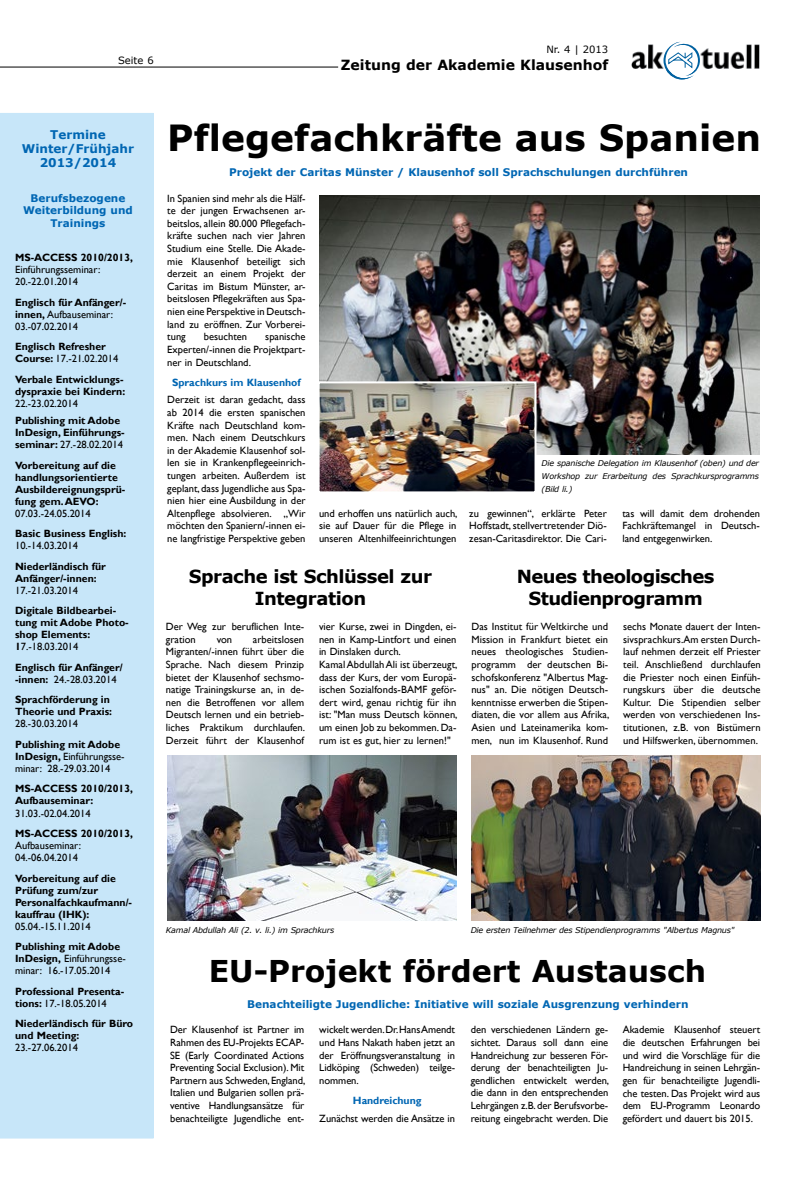
<style>
.page{position:relative;width:794px;height:1191px;background:#fff}
.page>*{position:absolute;margin:0;border:0;box-sizing:border-box;transform-origin:0 0}
.t1{font:700 36px "Verdana";color:#000}
.t2{font:700 30px "Verdana";color:#000}
.t3{font:700 18px/21.6px "Verdana";letter-spacing:-.035em;color:#000;text-align:center}
.t4{font:700 14px "Verdana";color:#000}
.t5{font:700 12px/14.4px "Verdana";color:#0066b3;text-align:center}
.t6{font:10.5px/12.6px "Gill Sans";color:#000;text-align:justify}
.t7{font:700 10.5px/12px "Gill Sans";color:#000}
.t8{font:700 10.5px/12.6px "Verdana";color:#0066b3;text-align:center}
.t9{font:700 10.5px "Gill Sans";color:#0066b3}
.t10{font:10px "Verdana";color:#000}
.t11{font:italic 8px/12.6px "Verdana";letter-spacing:-.025em;color:#000;text-align:justify}
.s1{font-weight:700}
.s2{font-weight:400}
</style>
<div class="page">
<img style="left:632px;top:44px;width:127px;height:25px">
<hr style="left:0;top:67px;width:338px;height:1px;background:#000">
<div style="left:0;top:113px;width:154px;height:1025px;background:#c7e6f9"></div>
<svg style="left:663px;top:42px;width:37px;height:37px"></svg>
<img style="left:319px;top:196px;width:441px;height:258px">
<img style="left:320px;top:384px;width:213px;height:106px">
<div style="left:317px;top:381px;width:219px;height:112px;border:2px solid #fff"></div>
<img style="left:471px;top:755px;width:289px;height:165px">
<img style="left:167px;top:755px;width:289px;height:165px">
<p class="t10" style="left:118px;top:54px;width:37px">Seite 6</p>
<p class="t10" style="left:546px;top:42px;width:63px">Nr. 4 | 2013</p>
<h3 class="t4" style="left:341px;top:55px;width:269px">Zeitung der Akademie Klausenhof</h3>
<p class="t5" style="left:22px;top:127px;width:114px">Termine<br>Winter/Frühjahr<br>2013/2014</p>
<p class="t8" style="left:23px;top:191px;width:111px">Berufsbezogene<br>Weiterbildung und<br>Trainings</p>
<p class="t7" style="left:15px;top:252px;width:119px">MS-ACCESS 2010/2013,</p>
<p class="t6" style="left:15px;top:264px;width:87px;line-height:12px">Einführungsseminar:<br>20.-22.01.2014</p>
<p class="t6" style="left:15px;top:296px;width:113px;line-height:12px;text-align:left"><span class="s1">Englisch für Anfänger/- innen,</span> Aufbauseminar:<br>03.-07.02.2014</p>
<p class="t7" style="left:15px;top:341px;width:105px">Englisch Refresher<br>Course: <span class="s2">17.-21.02.2014</span></p>
<p class="t7" style="left:15px;top:373px;width:112px">Verbale Entwicklungs&shy;dyspraxie bei Kindern:</p>
<p class="t6" style="left:15px;top:397px;width:64px">22.-23.02.2014</p>
<p class="t7" style="left:15px;top:415px;width:111px">Publishing mit Adobe<br>InDesign, Einführungs&shy;seminar: <span class="s2">27.-28.02.2014</span></p>
<p class="t7" style="left:15px;top:459px;width:112px">Vorbereitung auf die handlungsorientierte<br>Ausbildereignungsprü&shy;fung gem. AEVO:</p>
<p class="t6" style="left:15px;top:507px;width:77px">07.03.-24.05.2014</p>
<p class="t7" style="left:15px;top:528px;width:113px">Basic Business English:</p>
<p class="t6" style="left:15px;top:539px;width:64px">10.-14.03.2014</p>
<p class="t7" style="left:15px;top:560px;width:92px">Niederländisch für<br>Anfänger/-innen:</p>
<p class="t6" style="left:15px;top:584px;width:64px">17.-21.03.2014</p>
<p class="t7" style="left:15px;top:605px;width:115px">Digitale Bildbearbei&shy;tung mit Adobe Photo&shy;shop Elements:<br>1<span class="s2">7.-18.03.2014</span></p>
<p class="t7" style="left:15px;top:661px;width:109px">Englisch für Anfänger/ -innen: <span class="s2">24.-28.03.2014</span></p>
<p class="t7" style="left:15px;top:694px;width:98px">Sprachförderung in<br>Theorie und Praxis:</p>
<p class="t6" style="left:15px;top:718px;width:64px">28.-30.03.2014</p>
<p class="t6" style="left:15px;top:738px;width:111px;line-height:12px;text-align:left"><span class="s1">Publishing mit Adobe<br>InDesign,</span> Einführungsse&shy;minar: 28.-29.03.2014</p>
<p class="t7" style="left:15px;top:783px;width:119px">MS-ACCESS 2010/2013,<br>Aufbauseminar:</p>
<p class="t6" style="left:15px;top:807px;width:77px">31.03.-02.04.2014</p>
<p class="t7" style="left:15px;top:827px;width:119px">MS-ACCESS 2010/2013,</p>
<p class="t6" style="left:15px;top:839px;width:67px;line-height:12px">Aufbauseminar:<br>04.-06.04.2014</p>
<p class="t7" style="left:15px;top:872px;width:118px">Vorbereitung auf die<br>Prüfung zum/zur<br>Personalfachkaufmann/- kauffrau (IHK):</p>
<p class="t6" style="left:15px;top:920px;width:77px">05.04.-15.11.2014</p>
<p class="t6" style="left:15px;top:940px;width:112px;line-height:12px;text-align:left"><span class="s1">Publishing mit Adobe<br>InDesign,</span> Einführungsse&shy;minar: 16.-17.05.2014</p>
<p class="t7" style="left:15px;top:985px;width:111px">Professional Presenta&shy;tions: <span class="s2">17.-18.05.2014</span></p>
<p class="t7" style="left:15px;top:1017px;width:120px">Niederländisch für Büro und Meeting:</p>
<p class="t6" style="left:15px;top:1041px;width:64px">23.-27.06.2014</p>
<h1 class="t1" style="left:167px;top:112px;width:595px">Pflegefachkräfte aus Spanien</h1>
<p class="t8" style="left:229px;top:166px;width:460px">Projekt der Caritas Münster / Klausenhof soll Sprachschulungen durchführen</p>
<p class="t6" style="left:167px;top:192px;width:140px">In Spanien sind mehr als die Hälf&shy;te der jungen Erwachsenen ar&shy;beitslos, allein 80.000 Pflegefach&shy;kräfte suchen nach vier Jahren Studium eine Stelle. Die Akade&shy;mie Klausenhof beteiligt sich derzeit an einem Projekt der Caritas im Bistum Münster, ar&shy;beitslosen Pflegekräften aus Spa&shy;nien eine Perspektive in Deutsch&shy;land zu eröffnen. Zur Vorberei&shy;tung</p>
<p class="t6" style="left:167px;top:331px;width:140px;text-indent:98px">spanische Experten/-innen die Projektpart&shy;ner in Deutschland.</p>
<p class="t9" style="left:172px;top:376px;width:130px">Sprachkurs im Klausenhof</p>
<p class="t6" style="left:167px;top:394px;width:140px">Derzeit ist daran gedacht, dass ab 2014 die ersten spanischen Kräfte nach Deutschland kom&shy;men. Nach einem Deutschkurs in der Akademie Klausenhof sol&shy;len sie in Krankenpflegeeinrich&shy;tungen arbeiten. Außerdem ist geplant, dass Jugendliche aus Spa&shy;nien hier eine Ausbildung in der Altenpflege absolvieren. „Wir möchten den Spaniern/-innen ei&shy;ne langfristige Perspektive geben</p>
<p class="t6" style="left:204px;top:331px;width:45px">besuchten</p>
<p class="t11" style="left:541px;top:457px;width:219px">Die spanische Delegation im Klausenhof (oben) und der Workshop zur Erarbeitung des Sprachkursprogramms (Bild li.)</p>
<p class="t6" style="left:319px;top:507px;width:140px">und erhoffen uns natürlich auch, sie auf Dauer für die Pflege in unseren Altenhilfeeinrichtungen</p>
<p class="t6" style="left:469px;top:507px;width:139px">zu gewinnen“, erklärte Peter Hoffstadt, stellvertretender Diö&shy;zesan-Caritasdirektor. Die Cari-</p>
<p class="t6" style="left:622px;top:507px;width:139px">tas will damit dem drohenden Fachkräftemangel in Deutsch&shy;land entgegenwirken.</p>
<h3 class="t3" style="left:189px;top:565px;width:245px">Sprache ist Schlüssel zur<br>Integration</h3>
<p class="t6" style="left:166px;top:620px;width:139px">Der Weg zur beruflichen Inte&shy;gration</p>
<p class="t6" style="left:166px;top:633px;width:141px;text-indent:87px">arbeitslosen Migranten/-innen führt über die Sprache. Nach diesem Prinzip bietet der Klausenhof sechsmo&shy;natige Trainingskurse an, in de&shy;nen die Betroffenen vor allem Deutsch lernen und ein betrieb&shy;liches Praktikum durchlaufen.<br>Derzeit führt der Klausenhof</p>
<p class="t6" style="left:217px;top:633px;width:17px">von</p>
<p class="t6" style="left:319px;top:620px;width:140px;text-align:left">vier Kurse, zwei in Dingden, ei&shy;nen in Kamp-Lintfort und einen in Dinslaken durch.<br>Kamal Abdullah Ali ist überzeugt, dass der Kurs, der vom Europä&shy;ischen Sozialfonds-BAMF geför&shy;dert wird, genau richtig für ihn ist: "Man muss Deutsch können, um einen Job zu bekommen. Da&shy;rum ist es gut, hier zu lernen!"</p>
<h3 class="t3" style="left:517px;top:565px;width:199px">Neues theologisches<br>Studienprogramm</h3>
<p class="t6" style="left:471px;top:620px;width:139px">Das Institut für Weltkirche und Mission in Frankfurt bietet ein neues theologisches Studien&shy;programm der deutschen Bi&shy;schofskonferenz "Albertus Mag&shy;nus" an. Die nötigen Deutsch&shy;kenntnisse erwerben die Stipen&shy;diaten, die vor allem aus Afrika, Asien und Lateinamerika kom&shy;men, nun im Klausenhof. Rund</p>
<p class="t6" style="left:623px;top:620px;width:139px">sechs Monate dauert der Inten&shy;sivsprachkurs.Am ersten Durch&shy;lauf nehmen derzeit elf Priester teil. Anschließend durchlaufen die Priester noch einen Einfüh&shy;rungskurs über die deutsche Kultur. Die Stipendien selber werden von verschiedenen Ins&shy;titutionen, z.B. von Bistümern und Hilfswerken, übernommen.</p>
<p class="t11" style="left:166px;top:923px;width:170px">Kamal Abdullah Ali (2. v. li.) im Sprachkurs</p>
<p class="t11" style="left:471px;top:923px;width:265px">Die ersten Teilnehmer des Stipendienprogramms "Albertus Magnus"</p>
<h2 class="t2" style="left:209px;top:950px;width:499px">EU-Projekt fördert Austausch</h2>
<p class="t6" style="left:170px;top:1023px;width:137px">Der Klausenhof ist Partner im Rahmen des EU-Projekts ECAP-SE (Early Coordinated Actions Preventing Social Exclusion). Mit Partnern aus Schweden, England, Italien und Bulgarien sollen prä&shy;ventive Handlungsansätze für benachteiligte Jugendliche ent-</p>
<p class="t6" style="left:319px;top:1023px;width:137px">wickelt werden. Dr. Hans Amendt und Hans Nakath haben jetzt an der Eröffnungsveranstaltung in Lidköping (Schweden) teilge&shy;nommen.</p>
<p class="t8" style="left:247px;top:998px;width:443px">Benachteiligte Jugendliche: Initiative will soziale Ausgrenzung verhindern</p>
<p class="t6" style="left:622px;top:1023px;width:139px">Akademie Klausenhof steuert die deutschen Erfahrungen bei und wird die Vorschläge für die Handreichung in seinen Lehrgän&shy;gen für benachteiligte Jugendli&shy;che testen. Das Projekt wird aus dem EU-Programm Leonardo gefördert und dauert bis 2015.</p>
<p class="t6" style="left:471px;top:1023px;width:140px">den verschiedenen Ländern ge&shy;sichtet. Daraus soll dann eine Handreichung zur besseren För&shy;derung der benachteiligten Ju&shy;gendlichen entwickelt werden, die dann in den entsprechenden Lehrgängen z.B. der Berufsvorbe&shy;reitung eingebracht werden. Die</p>
<p class="t9" style="left:353px;top:1094px;width:70px">Handreichung</p>
<p class="t6" style="left:319px;top:1112px;width:137px">Zunächst werden die Ansätze in</p>
</div>
